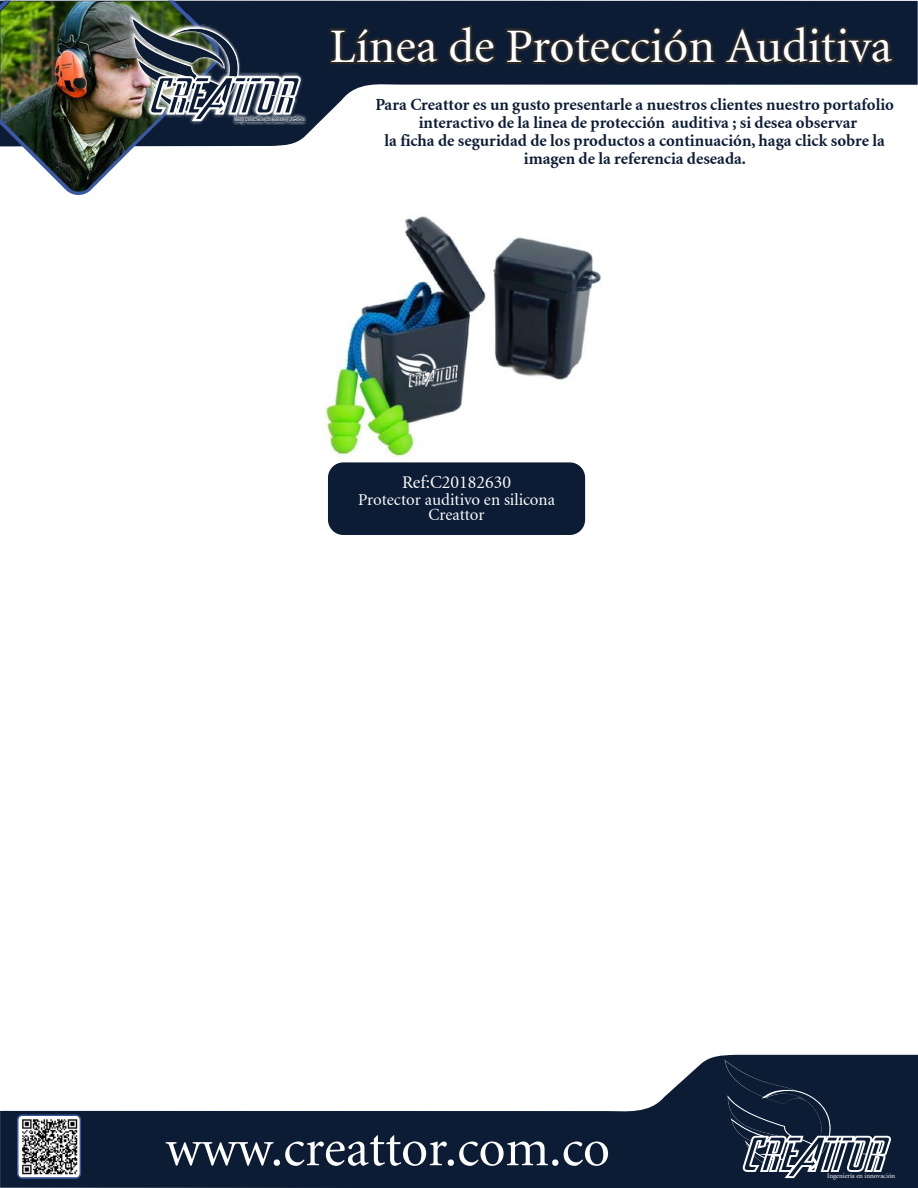
<style>
.page{position:relative;width:918px;height:1188px;background:#fff}
.page>*{position:absolute;margin:0;border:0;box-sizing:border-box;transform-origin:0 0}
.t1{font:52.65px "Atlantix S Si";color:#fefefe}
.t2{font:48.75px "Atlantix S Si";color:#fff}
.t3{font:18px "Atlantix S Si";color:#fefefe}
.t4{font:700 16.8px/18.1px "Atlantix Black S Si";color:#0c1c35;text-align:center}
.t5{font:16.8px/15.5px "Atlantix S Si";color:#fefefe;text-align:center}
.t6{font:7.35px "Atlantix S Si";color:#fefefe;scale:.96 1}
.t7{font:6.9px "Atlantix S Si";color:#fefefe}
</style>
<div class="page">
<svg style="left:0;top:1055px;width:918px;height:133px;fill:#0c1c35"></svg>
<svg style="left:305px;top:1px;width:613px;height:135px"></svg>
<div style="left:724px;top:1059px;width:92px;height:50px;background:#0c1c35"></div>
<svg style="left:727px;top:1089px;width:169px;height:91px;background:#354257"></svg>
<svg style="left:330px;top:24px;width:565px;height:42px;background:#18212f"></svg>
<svg style="left:17px;top:1115px;width:64px;height:64px"></svg>
<div style="left:328px;top:462px;width:257px;height:73px;background:#0c1c35;border-radius:15px"></div>
<img style="left:0;top:1px;width:305px;height:194px">
<img style="left:324px;top:216px;width:277px;height:242px">
<p class="t6" style="left:235px;top:115px;width:74px">Ingeniería en innovación</p>
<h2 class="t2" style="left:330px;top:22px;width:564px">Línea de Protección Auditiva</h2>
<p class="t4" style="left:375px;top:96px;width:520px">Para Creattor es un gusto presentarle a nuestros clientes nuestro portafolio interactivo de la linea de protección auditiva ; si desea observar<br>la ficha de seguridad de los productos a continuación, haga click sobre la</p>
<p class="t4" style="left:524px;top:150px;width:224px">imagen de la referencia deseada.</p>
<p class="t3" style="left:402px;top:473px;width:110px">Ref:C20182630</p>
<p class="t5" style="left:358px;top:492px;width:198px">Protector auditivo en silicona<br>Creattor</p>
<h1 class="t1" style="left:166px;top:1122px;width:446px">www.creattor.com.co</h1>
<p class="t7" style="left:827px;top:1173px;width:70px">Ingeniería en innovación</p>
</div>
